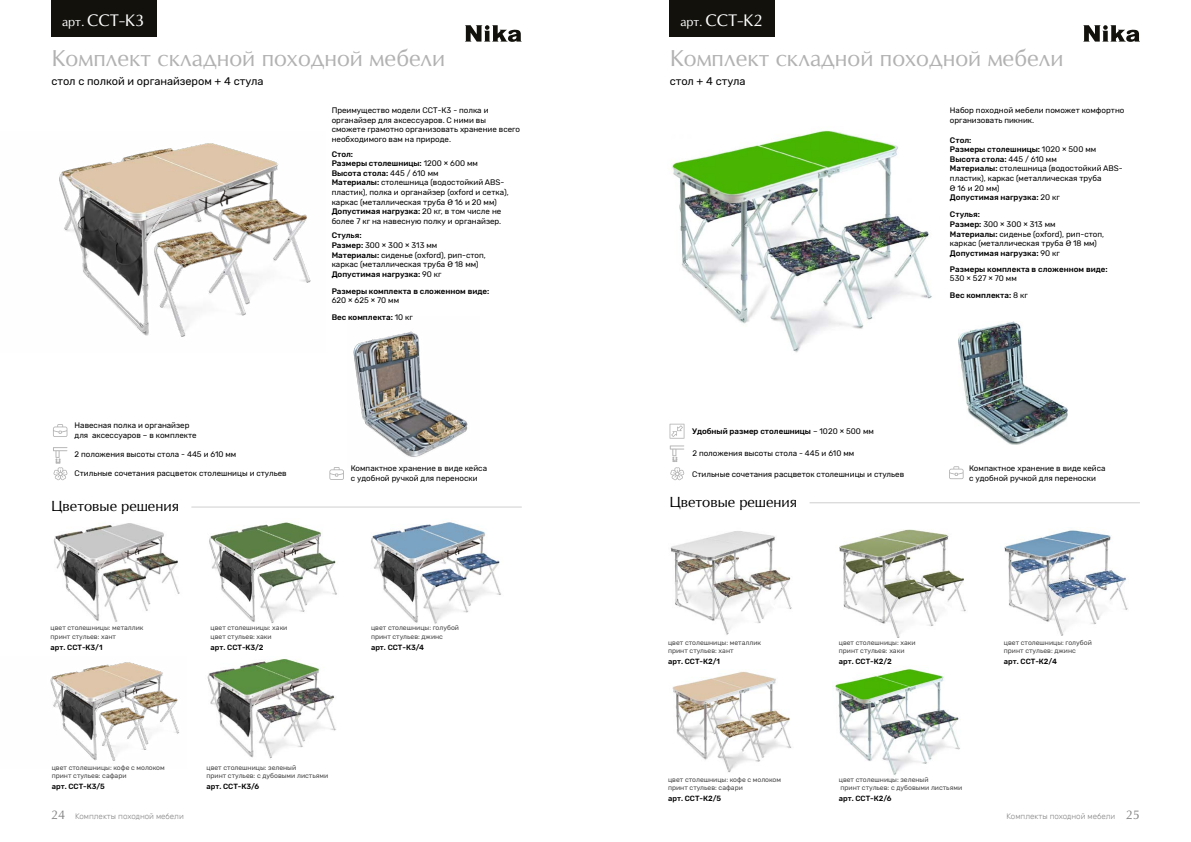
<style>
.page{position:relative;width:1191px;height:842px;background:#fff}
.page>*{position:absolute;margin:0;border:0;box-sizing:border-box;transform-origin:0 0}
.t1{font:22px "Opium New C";color:#b3b2b2}
.t2{font:16px "Opium New";color:#fff}
.t3{font:14px "Opium New C";color:#000}
.t4{font:11px "Rubik";color:#000}
.t5{font:8px/9.6px "Rubik";color:#000}
.t6{font:500 8px "Rubik";color:#000}
.t7{font:300 8px "Rubik";color:#878787}
.t8{font:500 7.5px "Rubik";color:#000}
.t9{font:6.8px/8.2px "Rubik";color:#454444}
.s1{font-size:12px}
.s2{font-weight:500}
.s3{font-weight:400}
.s4{font-family:"Opium New C";font-weight:400;font-size:12px}
</style>
<div class="page">
<img style="left:50px;top:662px;width:130px;height:99px">
<img style="left:59px;top:143px;width:252px;height:194px">
<img style="left:53px;top:523px;width:127px;height:99px">
<img style="left:207px;top:659px;width:129px;height:100px">
<img style="left:371px;top:522px;width:130px;height:102px">
<img style="left:209px;top:522px;width:128px;height:101px">
<img style="left:353px;top:331px;width:115px;height:126px">
<img style="left:839px;top:529px;width:127px;height:109px">
<img style="left:672px;top:130px;width:260px;height:223px">
<img style="left:958px;top:322px;width:109px;height:122px">
<img style="left:672px;top:671px;width:120px;height:102px">
<img style="left:1004px;top:530px;width:124px;height:106px">
<img style="left:670px;top:531px;width:122px;height:104px">
<img style="left:835px;top:668px;width:125px;height:107px">
<svg style="left:465px;top:25px;width:57px;height:17px"></svg>
<svg style="left:1083px;top:25px;width:57px;height:17px"></svg>
<div style="left:51px;top:0;width:106px;height:37px;background:#12110c"></div>
<div style="left:669px;top:0;width:106px;height:37px;background:#12110c"></div>
<hr style="left:191px;top:506px;width:331px;height:1px;background:#000">
<hr style="left:809px;top:502px;width:331px;height:1px;background:#000">
<svg style="left:53px;top:424px;width:14px;height:13px"></svg>
<svg style="left:669px;top:424px;width:15px;height:15px"></svg>
<svg style="left:329px;top:467px;width:15px;height:13px"></svg>
<svg style="left:949px;top:466px;width:14px;height:13px"></svg>
<svg style="left:53px;top:447px;width:15px;height:34px"></svg>
<svg style="left:670px;top:445px;width:14px;height:36px"></svg>
<h2 class="t2" style="left:62px;top:11px;width:84px"><span class="s1">арт.</span> ССТ-К3</h2>
<h2 class="t2" style="left:680px;top:11px;width:84px"><span class="s1">арт.</span> ССТ-К2</h2>
<h1 class="t1" style="left:51px;top:44px;width:395px">Комплект складной походной мебели</h1>
<h1 class="t1" style="left:669px;top:44px;width:395px">Комплект складной походной мебели</h1>
<h3 class="t4" style="left:51px;top:75px;width:213px">стол с полкой и органайзером + 4 стула</h3>
<h3 class="t4" style="left:669px;top:75px;width:77px">стол + 4 стула</h3>
<p class="t5" style="left:332px;top:106px;width:190px">Преимущество модели ССТ-К3 - полка и органайзер для аксессуаров. С ними вы сможете грамотно организовать хранение всего необходимого вам на природе.</p>
<p class="t5" style="left:950px;top:106px;width:176px">Набор походной мебели поможет комфортно организовать пикник.</p>
<p class="t5" style="left:950px;top:135px;width:174px"><span class="s2">Стол:<br>Размеры столешницы:</span> 1020 × 500 мм<br><span class="s2">Высота стола:</span> 445 / 610 мм<br><span class="s2">Материалы:</span> столешница (водостойкий ABS&shy;пластик), каркас (металлическая труба<br>Ø 16 и 20 мм)<br><span class="s2">Допустимая нагрузка:</span> 20 кг</p>
<p class="t5" style="left:332px;top:149px;width:179px"><span class="s2">Стол:<br>Размеры столешницы:</span> 1200 × 600 мм <span class="s2">Высота стола:</span> 445 / 610 мм<br><span class="s2">Материалы:</span> столешница (водостойкий ABS&shy;пластик), полка и органайзер (oxford и сетка), каркас (металлическая труба Ø 16 и 20 мм)<br><span class="s2">Допустимая нагрузка:</span> 20 кг, в том числе не более 7 кг на навесную полку и органайзер.</p>
<p class="t5" style="left:950px;top:210px;width:156px"><span class="s2">Стулья:<br>Размер:</span> 300 × 300 × 313 мм<br><span class="s2">Материалы:</span> сиденье (oxford), рип-стоп, каркас (металлическая труба Ø 18 мм)<br><span class="s2">Допустимая нагрузка:</span> 90 кг</p>
<p class="t5" style="left:332px;top:231px;width:156px"><span class="s2">Стулья:<br>Размер:</span> 300 × 300 × 313 мм<br><span class="s2">Материалы:</span> сиденье (oxford), рип-стоп, каркас (металлическая труба Ø 18 мм)<br><span class="s2">Допустимая нагрузка:</span> 90 кг</p>
<p class="t6" style="left:950px;top:264px;width:159px">Размеры комплекта в сложенном виде:</p>
<p class="t5" style="left:950px;top:274px;width:68px">530 × 527 × 70 мм</p>
<p class="t6" style="left:332px;top:286px;width:159px">Размеры комплекта в сложенном виде:</p>
<p class="t5" style="left:332px;top:296px;width:69px">620 × 625 × 70 мм</p>
<p class="t6" style="left:332px;top:312px;width:83px">Вес комплекта: <span class="s3">10 кг</span></p>
<p class="t5" style="left:75px;top:421px;width:124px">Навесная полка и органайзер для аксессуаров – в комплекте</p>
<p class="t6" style="left:692px;top:427px;width:183px">Удобный размер столешницы <span class="s3">– 1020 × 500 мм</span></p>
<p class="t6" style="left:950px;top:291px;width:79px">Вес комплекта: <span class="s3">8 кг</span></p>
<p class="t5" style="left:75px;top:450px;width:163px">2 положения высоты стола - 445 и 610 мм</p>
<p class="t5" style="left:692px;top:448px;width:163px">2 положения высоты стола - 445 и 610 мм</p>
<p class="t5" style="left:75px;top:468px;width:214px">Стильные сочетания расцветок столешницы и стульев</p>
<p class="t5" style="left:692px;top:469px;width:214px">Cтильные сочетания расцветок столешницы и стульев</p>
<p class="t5" style="left:351px;top:464px;width:138px">Компактное хранение в виде кейса с удобной ручкой для переноски</p>
<p class="t5" style="left:969px;top:464px;width:138px">Компактное хранение в виде кейса с удобной ручкой для переноски</p>
<h3 class="t3" style="left:51px;top:497px;width:129px">Цветовые решения</h3>
<h3 class="t3" style="left:669px;top:493px;width:129px">Цветовые решения</h3>
<p class="t9" style="left:51px;top:624px;width:94px">цвет столешницы: металлик принт стульев: хант</p>
<p class="t8" style="left:51px;top:643px;width:53px">арт. ССТ-К3/1</p>
<p class="t9" style="left:211px;top:624px;width:78px">цвет столешницы: хаки цвет стульев: хаки</p>
<p class="t8" style="left:211px;top:643px;width:55px">арт. ССТ-К3/2</p>
<p class="t9" style="left:371px;top:624px;width:89px">цвет столешницы: голубой принт стульев: джинс</p>
<p class="t8" style="left:371px;top:643px;width:54px">арт. ССТ-К3/4</p>
<p class="t9" style="left:52px;top:763px;width:115px">цвет столешницы: кофе с молоком принт стульев: сафари</p>
<p class="t8" style="left:52px;top:782px;width:55px">арт. ССТ-К3/5</p>
<p class="t9" style="left:206px;top:763px;width:123px">цвет столешницы: зеленый<br>принт стульев: с дубовыми листьями</p>
<p class="t8" style="left:206px;top:782px;width:54px">арт. ССТ-К3/6</p>
<p class="t9" style="left:668px;top:638px;width:94px">цвет столешницы: металлик принт стульев: хант</p>
<p class="t8" style="left:668px;top:657px;width:53px">арт. ССТ-К2/1</p>
<p class="t9" style="left:668px;top:775px;width:115px">цвет столешницы: кофе с молоком принт стульев: сафари</p>
<p class="t8" style="left:668px;top:794px;width:55px">арт. ССТ-К2/5</p>
<p class="t9" style="left:838px;top:638px;width:78px">цвет столешницы: хаки принт стульев: хаки</p>
<p class="t8" style="left:838px;top:657px;width:55px">арт. ССТ-К2/2</p>
<p class="t9" style="left:1004px;top:638px;width:89px">цвет столешницы: голубой принт стульев: джинс</p>
<p class="t8" style="left:1004px;top:657px;width:54px">арт. ССТ-К2/4</p>
<p class="t9" style="left:838px;top:775px;width:125px">цвет столешницы: зеленый<br>принт стульев: с дубовыми листьями</p>
<p class="t8" style="left:838px;top:794px;width:54px">арт. ССТ-К2/6</p>
<p class="t7" style="left:51px;top:812px;width:134px"><span class="s4">24</span> Комплекты походной мебели</p>
<p class="t7" style="left:1006px;top:812px;width:135px">Комплекты походной мебели <span class="s4">25</span></p>
</div>
